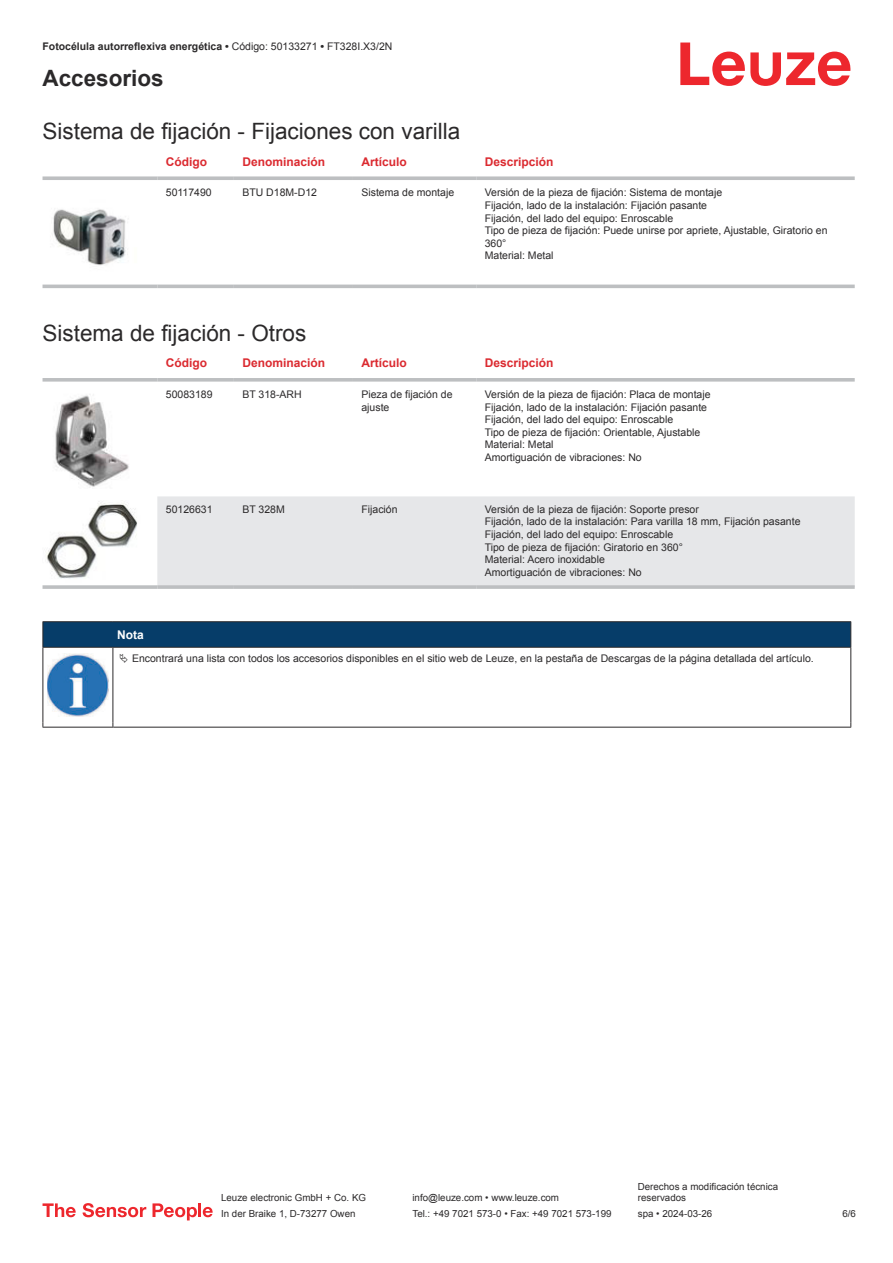
<style>
.page{position:relative;width:893px;height:1263px;background:#fff}
.page>*{position:absolute;margin:0;border:0;box-sizing:border-box;transform-origin:0 0}
.t1{font:22.5px "Arial";color:#2b292a}
.t2{font:700 22.5px "Arial";color:#2b292a}
.t3{font:700 12px "Arial";color:#db2a30}
.t4{font:700 12px "Arial";color:#fff}
.t5{font:10.5px/12.6px "Arial";color:#2b292a}
.t6{font:700 10.5px "Arial";color:#2b292a}
.t7{font:9.75px/11.7px "Arial";color:#2b292a}
.s1{font-weight:400}
</style>
<div class="page">
<svg style="left:680px;top:43px;width:170px;height:43px"></svg>
<svg style="left:43px;top:284px;width:812px;height:1px"></svg>
<svg style="left:43px;top:176px;width:114px;height:4px"></svg>
<svg style="left:157px;top:176px;width:77px;height:4px"></svg>
<svg style="left:234px;top:176px;width:119px;height:4px"></svg>
<svg style="left:353px;top:176px;width:123px;height:4px"></svg>
<svg style="left:476px;top:176px;width:379px;height:4px;background:#c4c6c8"></svg>
<hr style="left:43px;top:285px;width:114px;height:3px;background:#bdbfc1">
<hr style="left:157px;top:285px;width:77px;height:3px;background:#bdbfc1">
<hr style="left:234px;top:285px;width:119px;height:3px;background:#bdbfc1">
<hr style="left:353px;top:285px;width:123px;height:3px;background:#bdbfc1">
<hr style="left:476px;top:285px;width:379px;height:3px;background:#bdbfc1">
<img style="left:53px;top:209px;width:75px;height:57px">
<div style="left:157px;top:496px;width:698px;height:89px;background:#e6e7e9"></div>
<svg style="left:43px;top:378px;width:114px;height:4px"></svg>
<svg style="left:157px;top:378px;width:77px;height:4px"></svg>
<svg style="left:234px;top:378px;width:119px;height:4px"></svg>
<svg style="left:353px;top:378px;width:123px;height:4px"></svg>
<svg style="left:476px;top:378px;width:379px;height:4px;background:#c3c5c7"></svg>
<svg style="left:43px;top:585px;width:114px;height:4px"></svg>
<hr style="left:157px;top:585px;width:77px;height:4px;background:#c5c7c8">
<hr style="left:234px;top:585px;width:119px;height:4px;background:#bdbfc1">
<hr style="left:353px;top:585px;width:123px;height:4px;background:#bdbfc1">
<hr style="left:476px;top:585px;width:379px;height:4px;background:#c5c7c8">
<img style="left:55px;top:395px;width:74px;height:93px">
<img style="left:46px;top:503px;width:91px;height:76px">
<svg style="left:44px;top:648px;width:806px;height:79px"></svg>
<hr style="left:43px;top:621px;width:70px;height:1px;background:#2b292a">
<hr style="left:43px;top:647px;width:70px;height:1px;background:#2b292a">
<hr style="left:113px;top:621px;width:738px;height:1px;background:#2b292a">
<svg style="left:43px;top:622px;width:808px;height:25px;background:#063c67"></svg>
<hr style="left:113px;top:647px;width:738px;height:1px;background:#2b292a">
<hr style="left:43px;top:648px;width:1px;height:75px;background:#2b292a">
<hr style="left:113px;top:648px;width:1px;height:75px;background:#2b292a">
<hr style="left:850px;top:648px;width:1px;height:75px;background:#2b292a">
<hr style="left:43px;top:727px;width:70px;height:1px;background:#2b292a">
<hr style="left:113px;top:727px;width:738px;height:1px;background:#2b292a">
<img style="left:47px;top:654px;width:61px;height:62px">
<div style="left:115px;top:648px;width:734px;height:20px;background:#fff"></div>
<svg style="left:43px;top:1203px;width:33px;height:14px"></svg>
<svg style="left:83px;top:1203px;width:63px;height:14px"></svg>
<svg style="left:153px;top:1203px;width:44px;height:17px"></svg>
<hr style="left:198px;top:1203px;width:3px;height:14px;background:#ed272d">
<svg style="left:203px;top:1207px;width:10px;height:10px"></svg>
<p class="t6" style="left:43px;top:42px;width:351px">Fotocélula autorreflexiva energética • <span class="s1">Código: 50133271</span> • <span class="s1">FT328I.X3/2N</span></p>
<h1 class="t2" style="left:43px;top:69px;width:123px">Accesorios</h1>
<h1 class="t1" style="left:43px;top:123px;width:419px">Sistema de fijación - Fijaciones con varilla</h1>
<p class="t3" style="left:166px;top:157px;width:43px">Código</p>
<p class="t3" style="left:242px;top:157px;width:84px">Denominación</p>
<p class="t3" style="left:361px;top:157px;width:47px">Artículo</p>
<p class="t3" style="left:485px;top:157px;width:70px">Descripción</p>
<p class="t5" style="left:166px;top:187px;width:47px">50117490</p>
<p class="t5" style="left:242px;top:187px;width:76px">BTU D18M-D12</p>
<p class="t5" style="left:361px;top:187px;width:94px">Sistema de montaje</p>
<p class="t5" style="left:485px;top:187px;width:344px">Versión de la pieza de fijación: Sistema de montaje<br>Fijación, lado de la instalación: Fijación pasante<br>Fijación, del lado del equipo: Enroscable<br>Tipo de pieza de fijación: Puede unirse por apriete, Ajustable, Giratorio en 360°<br>Material: Metal</p>
<h1 class="t1" style="left:43px;top:325px;width:265px">Sistema de fijación - Otros</h1>
<p class="t3" style="left:166px;top:358px;width:43px">Código</p>
<p class="t3" style="left:242px;top:358px;width:84px">Denominación</p>
<p class="t3" style="left:361px;top:358px;width:47px">Artículo</p>
<p class="t3" style="left:485px;top:358px;width:70px">Descripción</p>
<p class="t5" style="left:166px;top:389px;width:48px">50083189</p>
<p class="t5" style="left:242px;top:389px;width:61px">BT 318-ARH</p>
<p class="t5" style="left:361px;top:389px;width:93px">Pieza de fijación de ajuste</p>
<p class="t5" style="left:485px;top:389px;width:227px">Versión de la pieza de fijación: Placa de montaje Fijación, lado de la instalación: Fijación pasante Fijación, del lado del equipo: Enroscable<br>Tipo de pieza de fijación: Orientable, Ajustable Material: Metal<br>Amortiguación de vibraciones: No</p>
<p class="t5" style="left:166px;top:504px;width:48px">50126631</p>
<p class="t5" style="left:242px;top:504px;width:44px">BT 328M</p>
<p class="t5" style="left:361px;top:504px;width:38px">Fijación</p>
<p class="t5" style="left:485px;top:504px;width:317px">Versión de la pieza de fijación: Soporte presor<br>Fijación, lado de la instalación: Para varilla 18 mm, Fijación pasante Fijación, del lado del equipo: Enroscable<br>Tipo de pieza de fijación: Giratorio en 360°<br>Material: Acero inoxidable<br>Amortiguación de vibraciones: No</p>
<p class="t4" style="left:117px;top:630px;width:28px">Nota</p>
<p class="t5" style="left:132px;top:653px;width:683px">Encontrará una lista con todos los accesorios disponibles en el sitio web de Leuze, en la pestaña de Descargas de la página detallada del artículo.</p>
<p class="t7" style="left:221px;top:1193px;width:146px">Leuze electronic GmbH + Co. KG</p>
<p class="t7" style="left:412px;top:1193px;width:148px">info@leuze.com • www.leuze.com</p>
<p class="t7" style="left:638px;top:1181px;width:142px">Derechos a modificación técnica reservados</p>
<p class="t7" style="left:221px;top:1209px;width:136px">In der Braike 1, D-73277 Owen</p>
<p class="t7" style="left:412px;top:1209px;width:201px">Tel.: +49 7021 573-0 • Fax: +49 7021 573-199</p>
<p class="t7" style="left:638px;top:1209px;width:76px">spa • 2024-03-26</p>
<p class="t7" style="left:842px;top:1209px;width:15px">6 /6</p>
</div>
